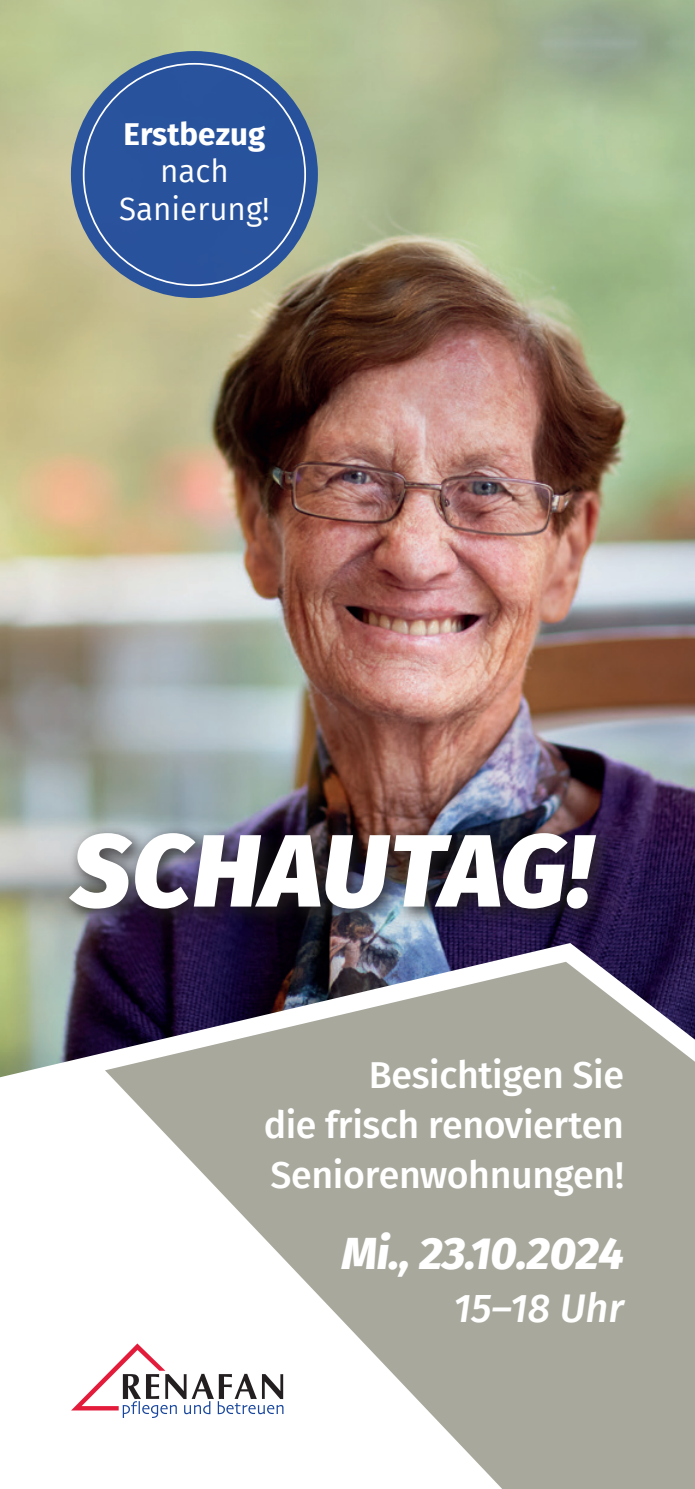
<style>
.page{position:relative;width:695px;height:1489px;background:#fff}
.page>*{position:absolute;margin:0;border:0;box-sizing:border-box;transform-origin:0 0}
._00_Headline_Kasten_größe_variabel{font:italic 800 102.5px "Fira Sans";letter-spacing:.02em;color:#fff}
._01_Body_groß{font:italic 800 45.25px "Fira Sans";letter-spacing:-.01em;color:#fff}
._01_Body_groß-2{font:italic 500 40px "Fira Sans";color:#fff}
._01_Body_groß-3{font:500 37.5px "Fira Sans";letter-spacing:-.01em;color:#fff}
.t1{font:31.25px/37.5px "Fira Sans";color:#fff;text-align:center}
.t2{font:700 31.25px "Fira Sans";color:#fff}
</style>
<div class="page">
<img style="left:0;top:0;width:694px;height:943px">
<img style="left:0;top:943px;width:694px;height:135px">
<svg style="left:105px;top:961px;width:589px;height:527px;fill:#a8a89d"></svg>
<svg style="left:71px;top:1343px;width:212px;height:74px"></svg>
<div style="left:71px;top:51px;width:247px;height:247px;background:#29529c;border-radius:50%"></div>
<div style="left:59px;top:822px;width:555px;height:106px;background:#231f20;opacity:.74"></div>
<p class="t2" style="left:123px;top:107px;width:143px">Erstbezug</p>
<p class="t1" style="left:119px;top:152px;width:152px">nach<br>Sanierung!</p>
<p class="_00_Headline_Kasten_größe_variabel" style="left:71px;top:777px;width:521px">SCHAUTAG!</p>
<p class="_01_Body_groß-3" style="left:369px;top:1044px;width:257px">Besichtigen Sie</p>
<p class="_01_Body_groß-3" style="left:263px;top:1094px;width:362px">die frisch renovierten</p>
<p class="_01_Body_groß-3" style="left:270px;top:1144px;width:355px">Seniorenwohnungen!</p>
<p class="_01_Body_groß" style="left:342px;top:1212px;width:283px">Mi., 23.10.2024</p>
<p class="_01_Body_groß-2" style="left:453px;top:1275px;width:172px">15–18 Uhr</p>
</div>
